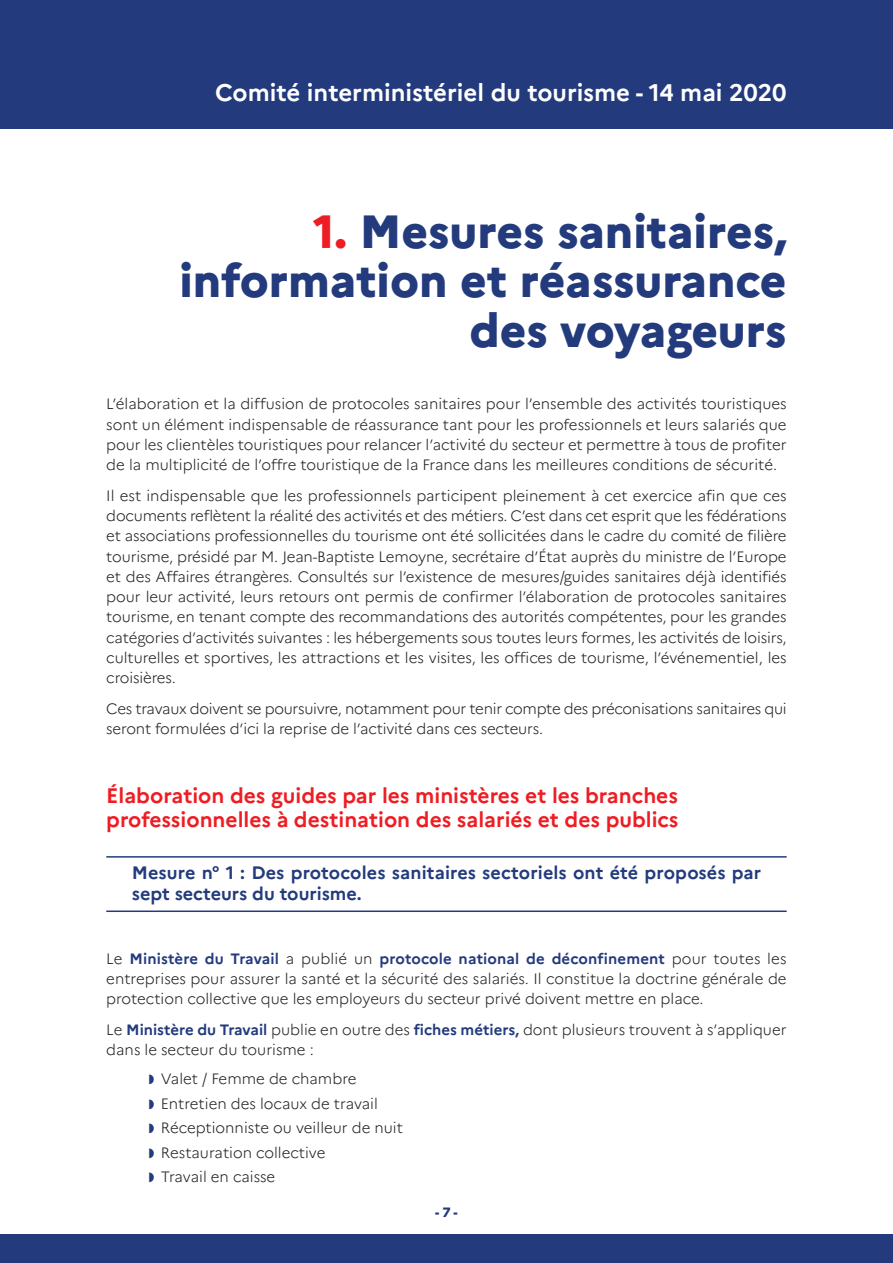
<style>
.page{position:relative;width:893px;height:1263px;background:#fff}
.page>*{position:absolute;margin:0;border:0;box-sizing:border-box;transform-origin:0 0}
.t1{font:800 46.5px/49.5px "Marianne";letter-spacing:-.005em;color:#233b7d;text-align:right}
.t2{font:700 24px "Marianne";color:#fff}
.t3{font:700 21px/24px "Marianne";color:#ee1d23}
.t4{font:700 18px/21px "Marianne";color:#233b7d}
.t5{font:300 15px/20.2px "Marianne";letter-spacing:-.005em;color:#231f20;text-align:justify}
.t6{font:800 13.5px "Marianne";color:#233b7d}
.s1{color:#ee1d23}
.s2{font-weight:700;color:#233b7d}
</style>
<div class="page">
<div style="left:0;top:1px;width:893px;height:127px;background:#233b7d"></div>
<div style="left:0;top:1239px;width:893px;height:24px;background:#233b7d"></div>
<div style="left:0;top:1234px;width:893px;height:26px;background:#233b7d"></div>
<div style="left:0;top:0;width:893px;height:61px;background:#233b7d"></div>
<hr style="left:106px;top:856px;width:681px;height:2px;background:#233b7d">
<hr style="left:106px;top:910px;width:681px;height:2px;background:#233b7d">
<h2 class="t2" style="left:215px;top:83px;width:573px">Comité interministériel du tourisme - 14 mai 2020</h2>
<h1 class="t1" style="left:180px;top:211px;width:609px"><span class="s1">1.</span> Mesures sanitaires, information et réassurance des voyageurs</h1>
<p class="t5" style="left:106px;top:395px;width:682px">l’élaboration et la diffusion de protocoles sanitaires pour l’ensemble des activités touristiques sont un élément indispensable de réassurance tant pour les professionnels et leurs salariés que pour les clientèles touristiques pour relancer l’activité du secteur et permettre à tous de profiter de la multiplicité de l’offre touristique de la France dans les meilleures conditions de sécurité.</p>
<p class="t5" style="left:106px;top:487px;width:682px">Il est indispensable que les professionnels participent pleinement à cet exercice afin que ces documents reflètent la réalité des activités et des métiers. c’est dans cet esprit que les fédérations et associations professionnelles du tourisme ont été sollicitées dans le cadre du comité de filière tourisme, présidé par M. Jean-Baptiste lemoyne, secrétaire d’état auprès du ministre de l’Europe et des affaires étrangères. consultés sur l’existence de mesures/guides sanitaires déjà identifiés pour leur activité, leurs retours ont permis de confirmer l’élaboration de protocoles sanitaires tourisme, en tenant compte des recommandations des autorités compétentes, pour les grandes catégories d’activités suivantes : les hébergements sous toutes leurs formes, les activités de loisirs, culturelles et sportives, les attractions et les visites, les offices de tourisme, l’événementiel, les croisières.</p>
<p class="t5" style="left:106px;top:700px;width:682px">ces travaux doivent se poursuivre, notamment pour tenir compte des préconisations sanitaires qui seront formulées d’ici la reprise de l’activité dans ces secteurs.</p>
<h3 class="t3" style="left:106px;top:786px;width:574px">Élaboration des guides par les ministères et les branches professionnelles à destination des salariés et des publics</h3>
<p class="t4" style="left:132px;top:864px;width:631px">Mesure n° 1 : Des protocoles sanitaires sectoriels ont été proposés par sept secteurs du tourisme.</p>
<p class="t5" style="left:106px;top:950px;width:682px">le <span class="s2">Ministère du Travail</span> a publié un <span class="s2">protocole national de déconfinement</span> pour toutes les entreprises pour assurer la santé et la sécurité des salariés. Il constitue la doctrine générale de protection collective que les employeurs du secteur privé doivent mettre en place.</p>
<p class="t5" style="left:106px;top:1021px;width:682px">le <span class="s2">Ministère du Travail</span> publie en outre des <span class="s2">fiches métiers,</span> dont plusieurs trouvent à s’appliquer dans le secteur du tourisme :</p>
<p class="t5" style="left:161px;top:1068px;width:244px;line-height:24.5px;text-align:left">Valet / Femme de chambre<br>Entretien des locaux de travail<br>Réceptionniste ou veilleur de nuit<br>Restauration collective<br>Travail en caisse</p>
<p class="t6" style="left:435px;top:1207px;width:24px">-7-</p>
</div>
